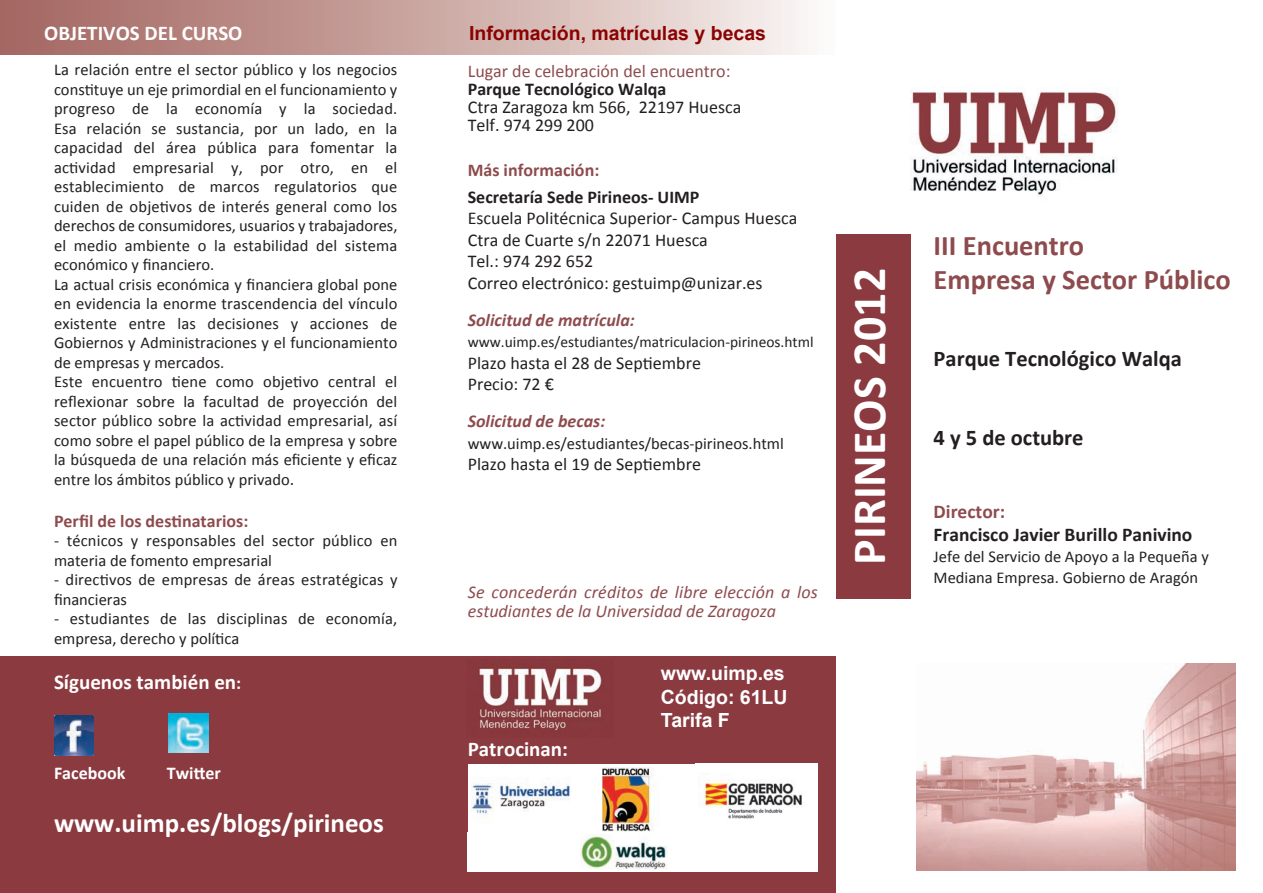
<style>
.page{position:relative;width:1263px;height:893px;background:#fff}
.page>*{position:absolute;margin:0;border:0;box-sizing:border-box;transform-origin:0 0}
.t1{font:700 48px "Calibri";color:#fff}
.t2{font:700 28.5px/34.2px "Calibri";color:#8e4b4e}
.t3{font:700 27px "Calibri";color:#fff}
.t4{font:700 22.5px "Calibri";color:#231f20}
.t5{font:700 21px "Calibri";color:#fff}
.t6{font:700 19.5px "Calibri";color:#231f20}
.t7{font:700 19.5px/23.4px "Arial";color:#fff}
.t8{font:700 19.5px "Arial";color:#8b0202}
.t9{font:700 19.5px "Calibri";color:#8e4b4e}
.t10{font:18px/21.6px "Calibri";color:#231f20}
.t11{font:italic 18px/19.5px "Calibri";letter-spacing:.01em;color:#8e4b4e}
.t12{font:700 18px "Calibri";color:#231f20}
.t13{font:700 18px "Calibri";color:#8e4b4e}
.t14{font:italic 700 18px "Calibri";color:#8e4b4e}
.t15{font:18px "Calibri";color:#8e4b4e}
.t16{font:700 18px "Calibri";color:#fff}
.t17{font:16.5px/19.5px "Calibri";letter-spacing:.01em;color:#231f20}
.t18{font:15.45px "Calibri";color:#231f20}
.s1{font-size:18px}
</style>
<div class="page">
<div style="left:0;top:656px;width:836px;height:236px;background:#8b3a40"></div>
<div style="left:836px;top:234px;width:74px;height:365px;background:#8b3a40"></div>
<img style="left:911px;top:91px;width:207px;height:105px">
<img style="left:916px;top:663px;width:320px;height:208px">
<div style="left:0;top:0;width:836px;height:54px;background:linear-gradient(to right,#a0605a,#f8f4f1)"></div>
<div style="left:468px;top:764px;width:146px;height:69px;background:#fff"></div>
<img style="left:472px;top:778px;width:98px;height:40px">
<svg style="left:54px;top:755px;width:40px;height:1px"></svg>
<img style="left:54px;top:715px;width:40px;height:40px">
<img style="left:169px;top:713px;width:39px;height:39px">
<div style="left:602px;top:764px;width:94px;height:69px;background:#fff"></div>
<img style="left:602px;top:768px;width:51px;height:63px">
<div style="left:696px;top:763px;width:122px;height:70px;background:#fff"></div>
<img style="left:702px;top:773px;width:100px;height:46px">
<div style="left:468px;top:832px;width:350px;height:40px;background:#fff"></div>
<img style="left:580px;top:836px;width:87px;height:34px">
<img style="left:478px;top:664px;width:124px;height:68px">
<p class="t5" style="left:44px;top:25px;width:200px">OBJETIVOS DEL CURSO</p>
<p class="t17" style="left:54px;top:61px;width:345px">La relación entre el sector público y los negocios constituye un eje primordial en el funcionamiento y progreso de la economía y la sociedad.<br>Esa relación se sustancia, por un lado, en la capacidad del área pública para fomentar la actividad empresarial y, por otro, en el establecimiento de marcos regulatorios que cuiden de objetivos de interés general como los derechos de consumidores, usuarios y trabajadores, el medio ambiente o la estabilidad del sistema económico y financiero.<br>La actual crisis económica y financiera global pone en evidencia la enorme trascendencia del vínculo existente entre las decisiones y acciones de Gobiernos y Administraciones y el funcionamiento de empresas y mercados.<br>Este encuentro tiene como objetivo central el reflexionar sobre la facultad de proyección del sector público sobre la actividad empresarial, así como sobre el papel público de la empresa y sobre la búsqueda de una relación más eficiente y eficaz entre los ámbitos público y privado<span class="s1">.</span></p>
<p class="t13" style="left:54px;top:513px;width:196px">Perfil de los destinatarios:</p>
<p class="t17" style="left:54px;top:532px;width:345px">- técnicos y responsables del sector público en materia de fomento empresarial</p>
<p class="t17" style="left:54px;top:571px;width:345px">- directivos de empresas de áreas estratégicas y financieras</p>
<p class="t17" style="left:54px;top:610px;width:345px">- estudiantes de las disciplinas de economía, empresa, derecho y política</p>
<p class="t5" style="left:54px;top:673px;width:189px">Síguenos también en<span class="s1">:</span></p>
<p class="t16" style="left:54px;top:765px;width:73px">Facebook</p>
<p class="t16" style="left:167px;top:765px;width:55px">Twitter</p>
<h3 class="t3" style="left:54px;top:811px;width:331px">www.uimp.es/blogs/pirineos</h3>
<p class="t8" style="left:469px;top:22px;width:298px">Información, matrículas y becas</p>
<p class="t15" style="left:468px;top:63px;width:264px">Lugar de celebración del encuentro:</p>
<p class="t12" style="left:468px;top:81px;width:200px">Parque Tecnológico Walqa</p>
<p class="t10" style="left:468px;top:99px;width:275px;line-height:18px">Ctra Zaragoza km 566, 22197 Huesca<br>Telf. 974 299 200</p>
<p class="t13" style="left:468px;top:162px;width:133px">Más información:</p>
<p class="t12" style="left:468px;top:189px;width:233px">Secretaría Sede Pirineos- UIMP</p>
<p class="t10" style="left:468px;top:209px;width:331px">Escuela Politécnica Superior- Campus Huesca Ctra de Cuarte s/n 22071 Huesca<br>Tel.: 974 292 652<br>Correo electrónico: gestuimp@unizar.es</p>
<p class="t14" style="left:468px;top:312px;width:169px">Solicitud de matrícula:</p>
<p class="t18" style="left:468px;top:336px;width:347px">www.uimp.es/estudiantes/matriculacion-pirineos.html</p>
<p class="t10" style="left:468px;top:353px;width:235px">Plazo hasta el 28 de Septiembre<br>Precio: 72 €</p>
<p class="t14" style="left:468px;top:413px;width:139px">Solicitud de becas:</p>
<p class="t17" style="left:468px;top:435px;width:318px">www.uimp.es/estudiantes/becas-pirineos.html</p>
<p class="t10" style="left:468px;top:455px;width:235px">Plazo hasta el 19 de Septiembre</p>
<p class="t11" style="left:468px;top:583px;width:352px">Se concederán créditos de libre elección a los estudiantes de la Universidad de Zaragoza</p>
<p class="t5" style="left:468px;top:741px;width:102px">Patrocinan:</p>
<p class="t7" style="left:661px;top:662px;width:128px">www.uimp.es<br>Código: 61LU<br>Tarifa F</p>
<h1 class="t1" style="left:849px;top:565px;width:298px;rotate:-90deg">PIRINEOS 2012</h1>
<h2 class="t2" style="left:933px;top:231px;width:299px">III Encuentro<br>Empresa y Sector Público</h2>
<h3 class="t4" style="left:933px;top:350px;width:250px">Parque Tecnológico Walqa</h3>
<h3 class="t4" style="left:933px;top:428px;width:152px">4 y 5 de octubre</h3>
<p class="t9" style="left:933px;top:503px;width:73px">Director:</p>
<p class="t6" style="left:933px;top:527px;width:260px">Francisco Javier Burillo Panivino</p>
<p class="t17" style="left:933px;top:548px;width:277px;line-height:20.4px">Jefe del Servicio de Apoyo a la Pequeña y<br>Mediana Empresa. Gobierno de Aragón</p>
</div>
